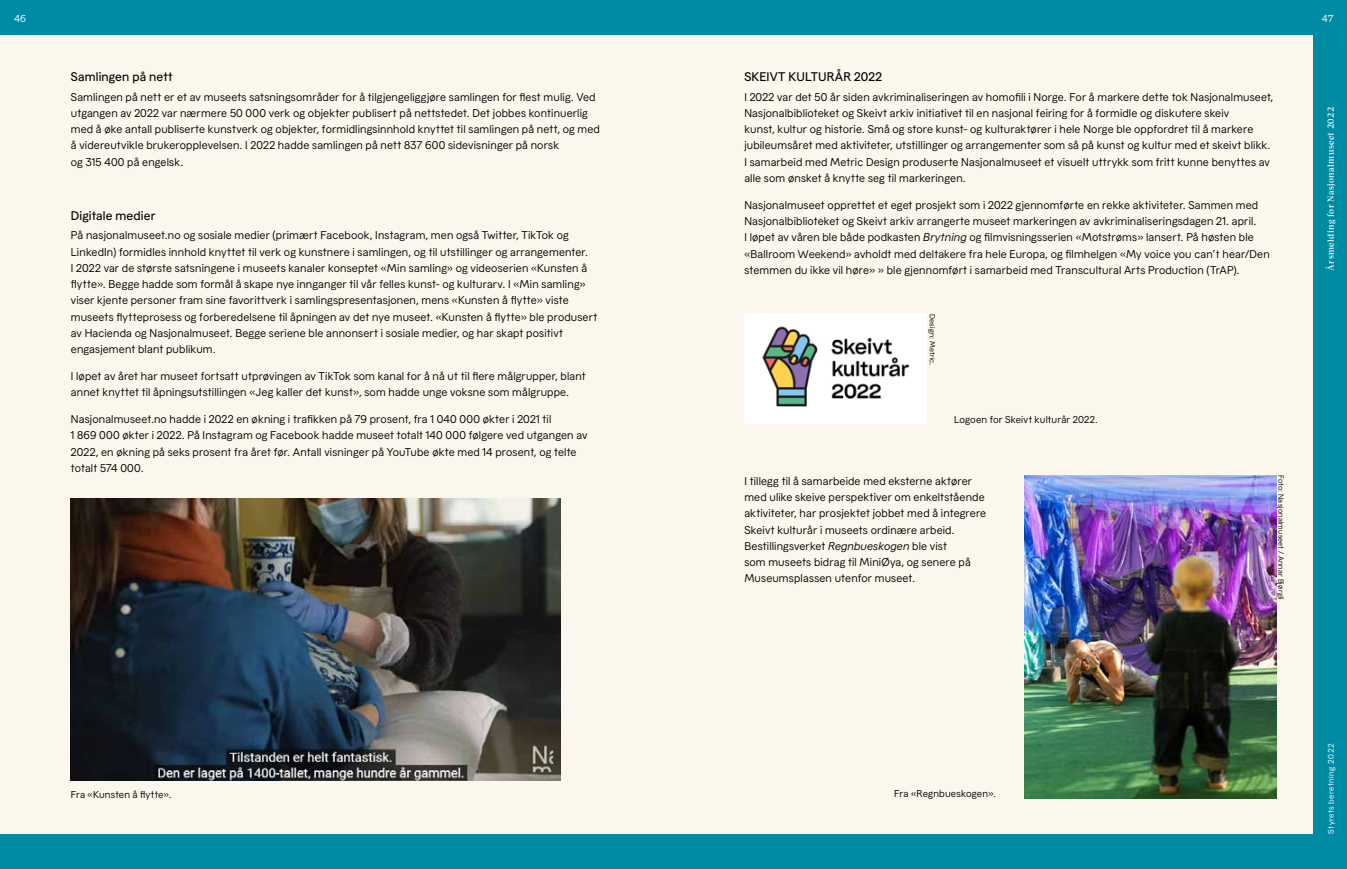
<style>
.page{position:relative;width:1347px;height:869px;background:#fff}
.page>*{position:absolute;margin:0;border:0;box-sizing:border-box;transform-origin:0 0}
.t1{font:500 12.5px "Museet Sans";letter-spacing:.01em;color:#000}
.t2{font:11.25px/16.2px "Museet Sans";letter-spacing:.01em;color:#000}
.t3{font:10px "Museet Sans";letter-spacing:.015em;color:#000}
.t4{font:10px "Museet Sans";color:#fff}
.t5{font:500 8.75px "Museet Serif";letter-spacing:.05em;color:#fff}
.t6{font:8.12px "Museet Sans";letter-spacing:.05em;color:#fff}
.t7{font:7.5px "Museet Sans";letter-spacing:.025em;color:#000}
.s1{font-style:italic}
</style>
<div class="page">
<div style="left:0;top:0;width:1346px;height:868px;background:#008ba5"></div>
<div style="left:0;top:35px;width:1312px;height:798px;background:#fbf7ed"></div>
<img style="left:71px;top:498px;width:489px;height:282px">
<img style="left:744px;top:313px;width:182px;height:110px">
<img style="left:1024px;top:475px;width:252px;height:322px">
<p class="t4" style="left:14px;top:11px;width:13px">46</p>
<p class="t4" style="left:1321px;top:11px;width:14px">47</p>
<p class="t1" style="left:71px;top:67px;width:103px">Samlingen på nett</p>
<p class="t2" style="left:71px;top:88px;width:530px">Samlingen på nett er et av museets satsningsområder for å tilgjengeliggjøre samlingen for flest mulig. Ved utgangen av 2022 var nærmere 50 000 verk og objekter publisert på nettstedet. Det jobbes kontinuerlig med å øke antall publiserte kunstverk og objekter, formidlingsinnhold knyttet til samlingen på nett, og med å videreutvikle brukeropplevelsen. I 2022 hadde samlingen på nett 837 600 sidevisninger på norsk<br>og 315 400 på engelsk.</p>
<p class="t1" style="left:71px;top:206px;width:86px">Digitale medier</p>
<p class="t2" style="left:71px;top:226px;width:528px">På nasjonalmuseet.no og sosiale medier (primært Facebook, Instagram, men også Twitter, TikTok og LinkedIn) formidles innhold knyttet til verk og kunstnere i samlingen, og til utstillinger og arrangementer.<br>I 2022 var de største satsningene i museets kanaler konseptet «Min samling» og videoserien «Kunsten å flytte». Begge hadde som formål å skape nye innganger til vår felles kunst- og kulturarv. I «Min samling» viser kjente personer fram sine favorittverk i samlingspresentasjonen, mens «Kunsten å flytte» viste museets flytteprosess og forberedelsene til åpningen av det nye museet. «Kunsten å flytte» ble produsert av Hacienda og Nasjonalmuseet. Begge seriene ble annonsert i sosiale medier, og har skapt positivt engasjement blant publikum.</p>
<p class="t2" style="left:71px;top:367px;width:516px">I løpet av året har museet fortsatt utprøvingen av TikTok som kanal for å nå ut til flere målgrupper, blant annet knyttet til åpningsutstillingen «Jeg kaller det kunst», som hadde unge voksne som målgruppe.</p>
<p class="t2" style="left:71px;top:410px;width:518px">Nasjonalmuseet.no hadde i 2022 en økning i trafikken på 79 prosent, fra 1 040 000 økter i 2021 til<br>1 869 000 økter i 2022. På Instagram og Facebook hadde museet totalt 140 000 følgere ved utgangen av 2022, en økning på seks prosent fra året før. Antall visninger på YouTube økte med 14 prosent, og telte totalt 574 000.</p>
<p class="t3" style="left:71px;top:786px;width:102px">Fra «Kunsten å flytte».</p>
<p class="t1" style="left:744px;top:67px;width:139px">SKEIVT KULTURÅR 2022</p>
<p class="t2" style="left:744px;top:88px;width:530px">I 2022 var det 50 år siden avkriminaliseringen av homofili i Norge. For å markere dette tok Nasjonalmuseet, Nasjonalbiblioteket og Skeivt arkiv initiativet til en nasjonal feiring for å formidle og diskutere skeiv<br>kunst, kultur og historie. Små og store kunst- og kulturaktører i hele Norge ble oppfordret til å markere jubileumsåret med aktiviteter, utstillinger og arrangementer som så på kunst og kultur med et skeivt blikk.<br>I samarbeid med Metric Design produserte Nasjonalmuseet et visuelt uttrykk som fritt kunne benyttes av alle som ønsket å knytte seg til markeringen.</p>
<p class="t2" style="left:744px;top:196px;width:527px">Nasjonalmuseet opprettet et eget prosjekt som i 2022 gjennomførte en rekke aktiviteter. Sammen med Nasjonalbiblioteket og Skeivt arkiv arrangerte museet markeringen av avkriminaliseringsdagen 21. april.<br>I løpet av våren ble både podkasten <span class="s1">Brytning</span> og filmvisningsserien «Motstrøms» lansert. På høsten ble «Ballroom Weekend» avholdt med deltakere fra hele Europa, og filmhelgen «My voice you can’t hear/Den stemmen du ikke vil høre» » ble gjennomført i samarbeid med Transcultural Arts Production (TrAP).</p>
<p class="t7" style="left:938px;top:313px;width:53px;rotate:90deg">Design: Metric.</p>
<p class="t3" style="left:954px;top:411px;width:145px">Logoen for Skeivt kulturår 2022.</p>
<p class="t2" style="left:744px;top:471px;width:243px">I tillegg til å samarbeide med eksterne aktører med ulike skeive perspektiver om enkeltstående aktiviteter, har prosjektet jobbet med å integrere Skeivt kulturår i museets ordinære arbeid.<br>Bestillingsverket <span class="s1">Regnbueskogen</span> ble vist<br>som museets bidrag til MiniØya, og senere på Museumsplassen utenfor museet.</p>
<p class="t7" style="left:1286px;top:474px;width:126px;rotate:90deg">Foto: Nasjonalmuseet / Annar Bjørgli</p>
<p class="t5" style="left:1324px;top:270px;width:166px;rotate:-90deg">Årsmelding for Nasjonalmuseet 2022</p>
<p class="t3" style="left:894px;top:785px;width:103px">Fra «Regnbueskogen».</p>
<p class="t6" style="left:1324px;top:833px;width:92px;rotate:-90deg">Styrets beretning 2022</p>
</div>
